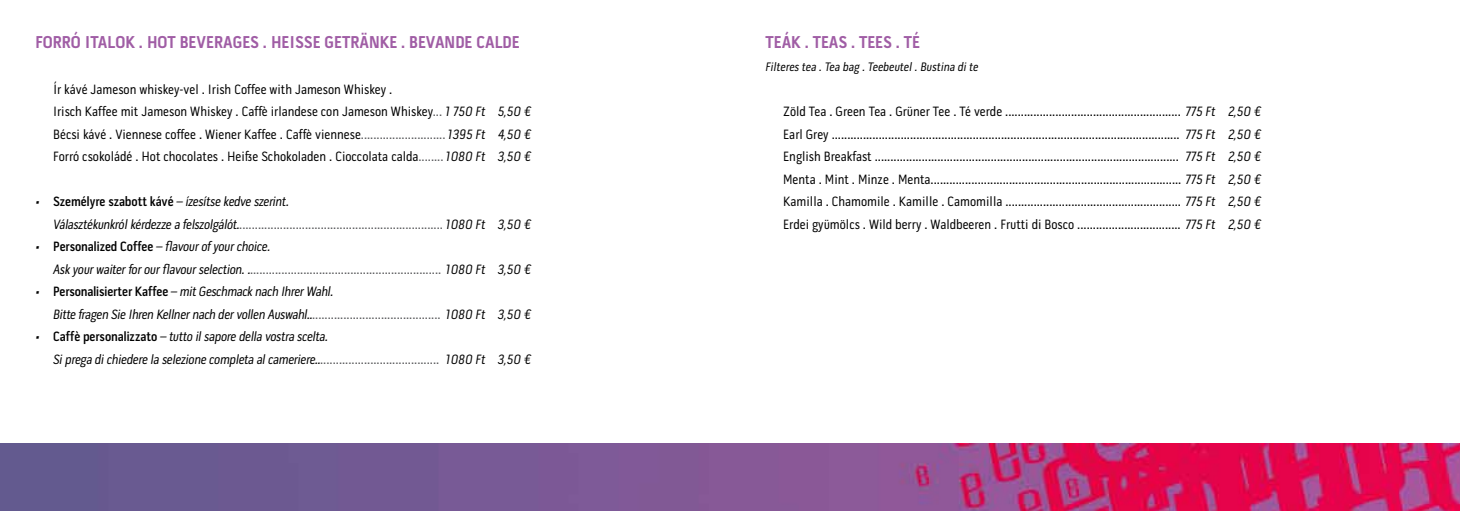
<style>
.page{position:relative;width:1460px;height:511px;background:#fff}
.page>*{position:absolute;margin:0;border:0;box-sizing:border-box;transform-origin:0 0}
.t1{font:700 17.5px "Pill Gothic 300 mg";color:#a05da5}
.t2{font:13.75px/22.5px "Pill Gothic 300 mg";color:#000;text-align:justify}
.t3{font:italic 13.75px/22.5px "Pill Gothic 300 mg";letter-spacing:-.025em;color:#000}
.t4{font:italic 12.5px "Pill Gothic 300 mg";color:#000}
.s1{color:#58595b}
.s2{font-style:italic}
.s3{font-weight:600;font-style:normal}
.s4{font-style:normal;color:#58595b}
</style>
<div class="page">
<img style="left:0;top:443px;width:1460px;height:67px">
<p class="t1" style="left:35px;top:32px;width:486px">FORRÓ ITALOK . HOT BEVERAGES . HEISSE GETRÄNKE . BEVANDE CALDE</p>
<p class="t2" style="left:53px;top:78px;width:480px;text-align:left">Ír kávé Jameson whiskey-vel . Irish Coffee with Jameson Whiskey .<br>Irisch Kaffee mit Jameson Whiskey . Caffè irlandese con Jameson Whiskey<span class="s1">...</span> <span class="s2">1 750 Ft 5,50 € </span>Bécsi kávé . Viennese coffee . Wiener Kaffee . Caffè viennese<span class="s1">...........................</span><span class="s2">1395 Ft 4,50 € </span>Forró csokoládé . Hot chocolates . Heiße Schokoladen . Cioccolata calda<span class="s1">........</span><span class="s2">1080 Ft 3,50 €</span></p>
<p class="t3" style="left:53px;top:190px;width:480px;text-indent:-18px">• <span class="s3">Személyre szabott kávé</span> – ízesítse kedve szerint.<br>Választékunkról kérdezze a felszolgálót.<span class="s4">.................................................................</span> 1080 Ft 3,50 €</p>
<p class="t3" style="left:53px;top:235px;width:480px;text-indent:-18px">• <span class="s3">Personalized Coffee</span> – flavour of your choice.<br>Ask your waiter for our flavour selection. .<span class="s4">.............................................................</span> 1080 Ft 3,50 €</p>
<p class="t3" style="left:53px;top:280px;width:480px;text-indent:-18px">• <span class="s3">Personalisierter Kaffee</span> – mit Geschmack nach Ihrer Wahl.<br>Bitte fragen Sie Ihren Kellner nach der vollen Auswahl..<span class="s4">.........................................</span> 1080 Ft 3,50 €</p>
<p class="t3" style="left:53px;top:325px;width:480px;text-indent:-18px">• <span class="s3">Caffè personalizzato</span> – tutto il sapore della vostra scelta.<br>Si prega di chiedere la selezione completa al cameriere..<span class="s4">......................................</span> 1080 Ft 3,50 €</p>
<p class="t1" style="left:765px;top:32px;width:156px">TEÁK . TEAS . TEES . TÉ</p>
<p class="t4" style="left:765px;top:59px;width:215px">Filteres tea . Tea bag . Teebeutel . Bustina di te</p>
<p class="t2" style="left:783px;top:100px;width:480px">Zöld Tea . Green Tea . Grüner Tee . Té verde ........................................................ <span class="s2">775 Ft 2,50 € </span>Earl Grey ............................................................................................................... <span class="s2">775 Ft 2,50 € </span>English Breakfast ................................................................................................. <span class="s2">775 Ft 2,50 € </span>Menta . Mint . Minze . Menta................................................................................ <span class="s2">775 Ft 2,50 € </span>Kamilla . Chamomile . Kamille . Camomilla ........................................................ <span class="s2">775 Ft 2,50 € </span>Erdei gyümölcs . Wild berry . Waldbeeren . Frutti di Bosco ................................. <span class="s2">775 Ft 2,50 €</span></p>
</div>
